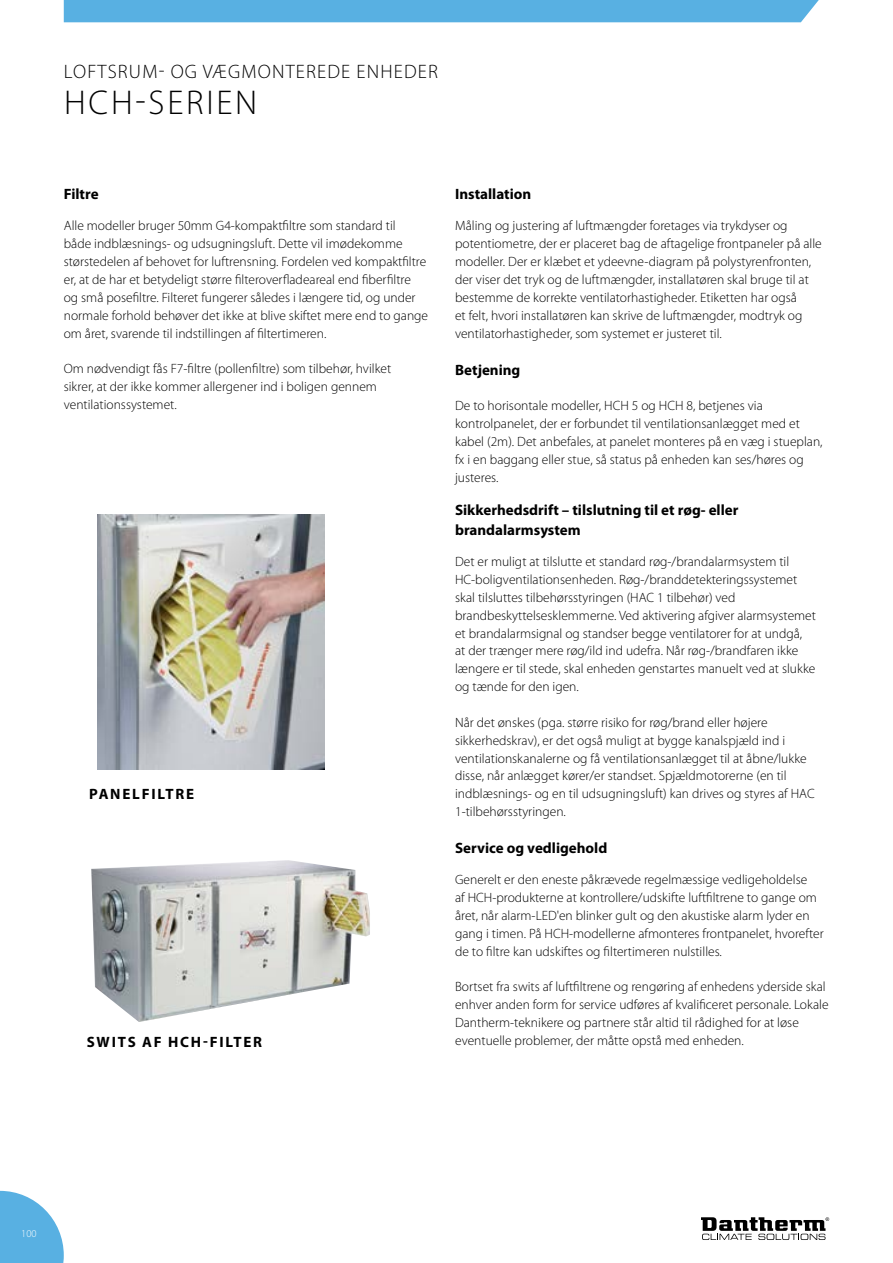
<style>
.page{position:relative;width:893px;height:1263px;background:#fff}
.page>*{position:absolute;margin:0;border:0;box-sizing:border-box;transform-origin:0 0}
.t1{font:300 34.5px "Myriad Pro";letter-spacing:.08em;color:#000}
.t2{font:300 19.5px "Myriad Pro";letter-spacing:.06em;color:#000}
.t3{font:700 15px/19.5px "Myriad Pro";color:#000}
.t4{font:700 15px "Myriad Pro";letter-spacing:.12em;color:#000}
.t5{font:300 13.5px/18px "Myriad Pro";color:#000}
.t6{font:300 10.5px "Myriad Pro";color:#fff}
</style>
<div class="page">
<img style="left:91px;top:860px;width:279px;height:162px">
<svg style="left:0;top:1191px;width:64px;height:72px"></svg>
<div style="left:64px;top:0;width:755px;height:22px;background:#58b0e2"></div>
<svg style="left:701px;top:1217px;width:128px;height:23px"></svg>
<img style="left:97px;top:515px;width:228px;height:254px">
<h2 class="t2" style="left:64px;top:60px;width:376px">LOFTSRUM- OG VÆGMONTEREDE ENHEDER</h2>
<h1 class="t1" style="left:64px;top:82px;width:195px">HCH-SERIEN</h1>
<p class="t3" style="left:64px;top:184px;width:36px">Filtre</p>
<p class="t5" style="left:64px;top:217px;width:366px">Alle modeller bruger 50mm G4-kompaktfiltre som standard til<br>både indblæsnings- og udsugningsluft. Dette vil imødekomme størstedelen af behovet for luftrensning. Fordelen ved kompaktfiltre er, at de har et betydeligt større filteroverfladeareal end fiberfiltre og små posefiltre. Filteret fungerer således i længere tid, og under normale forhold behøver det ikke at blive skiftet mere end to gange om året, svarende til indstillingen af filtertimeren.</p>
<p class="t5" style="left:64px;top:360px;width:329px">Om nødvendigt fås F7-filtre (pollenfiltre) som tilbehør, hvilket sikrer, at der ikke kommer allergener ind i boligen gennem ventilationssystemet.</p>
<p class="t4" style="left:89px;top:784px;width:107px">PANELFILTRE</p>
<p class="t3" style="left:455px;top:184px;width:78px">Installation</p>
<p class="t5" style="left:455px;top:217px;width:368px">Måling og justering af luftmængder foretages via trykdyser og potentiometre, der er placeret bag de aftagelige frontpaneler på alle modeller. Der er klæbet et ydeevne-diagram på polystyrenfronten, der viser det tryk og de luftmængder, installatøren skal bruge til at bestemme de korrekte ventilatorhastigheder. Etiketten har også<br>et felt, hvori installatøren kan skrive de luftmængder, modtryk og ventilatorhastigheder, som systemet er justeret til.</p>
<p class="t3" style="left:455px;top:359px;width:67px">Betjening</p>
<p class="t5" style="left:455px;top:396px;width:369px">De to horisontale modeller, HCH 5 og HCH 8, betjenes via kontrolpanelet, der er forbundet til ventilationsanlægget med et kabel (2m). Det anbefales, at panelet monteres på en væg i stueplan, fx i en baggang eller stue, så status på enheden kan ses/høres og justeres.</p>
<p class="t3" style="left:455px;top:500px;width:285px">Sikkerhedsdrift – tilslutning til et røg- eller brandalarmsystem</p>
<p class="t5" style="left:455px;top:552px;width:362px">Det er muligt at tilslutte et standard røg-/brandalarmsystem til HC-boligventilationsenheden. Røg-/branddetekteringssystemet skal tilsluttes tilbehørsstyringen (HAC 1 tilbehør) ved brandbeskyttelsesklemmerne. Ved aktivering afgiver alarmsystemet et brandalarmsignal og standser begge ventilatorer for at undgå,<br>at der trænger mere røg/ild ind udefra. Når røg-/brandfaren ikke længere er til stede, skal enheden genstartes manuelt ved at slukke og tænde for den igen.</p>
<p class="t5" style="left:455px;top:713px;width:361px">Når det ønskes (pga. større risiko for røg/brand eller højere sikkerhedskrav), er det også muligt at bygge kanalspjæld ind i ventilationskanalerne og få ventilationsanlægget til at åbne/lukke disse, når anlægget kører/er standset. Spjældmotorerne (en til indblæsnings- og en til udsugningsluft) kan drives og styres af HAC 1-tilbehørsstyringen.</p>
<p class="t3" style="left:455px;top:838px;width:154px">Service og vedligehold</p>
<p class="t5" style="left:455px;top:870px;width:370px">Generelt er den eneste påkrævede regelmæssige vedligeholdelse<br>af HCH-produkterne at kontrollere/udskifte luftfiltrene to gange om året, når alarm-LED'en blinker gult og den akustiske alarm lyder en gang i timen. På HCH-modellerne afmonteres frontpanelet, hvorefter de to filtre kan udskiftes og filtertimeren nulstilles.</p>
<p class="t5" style="left:455px;top:977px;width:375px">Bortset fra swits af luftfiltrene og rengøring af enhedens yderside skal enhver anden form for service udføres af kvalificeret personale. Lokale<br>Dantherm-teknikere og partnere står altid til rådighed for at løse</p>
<p class="t4" style="left:87px;top:1032px;width:177px">SWITS AF HCH-FILTER</p>
<p class="t5" style="left:455px;top:1031px;width:290px">eventuelle problemer, der måtte opstå med enheden.</p>
<p class="t6" style="left:21px;top:1227px;width:17px">100</p>
</div>
